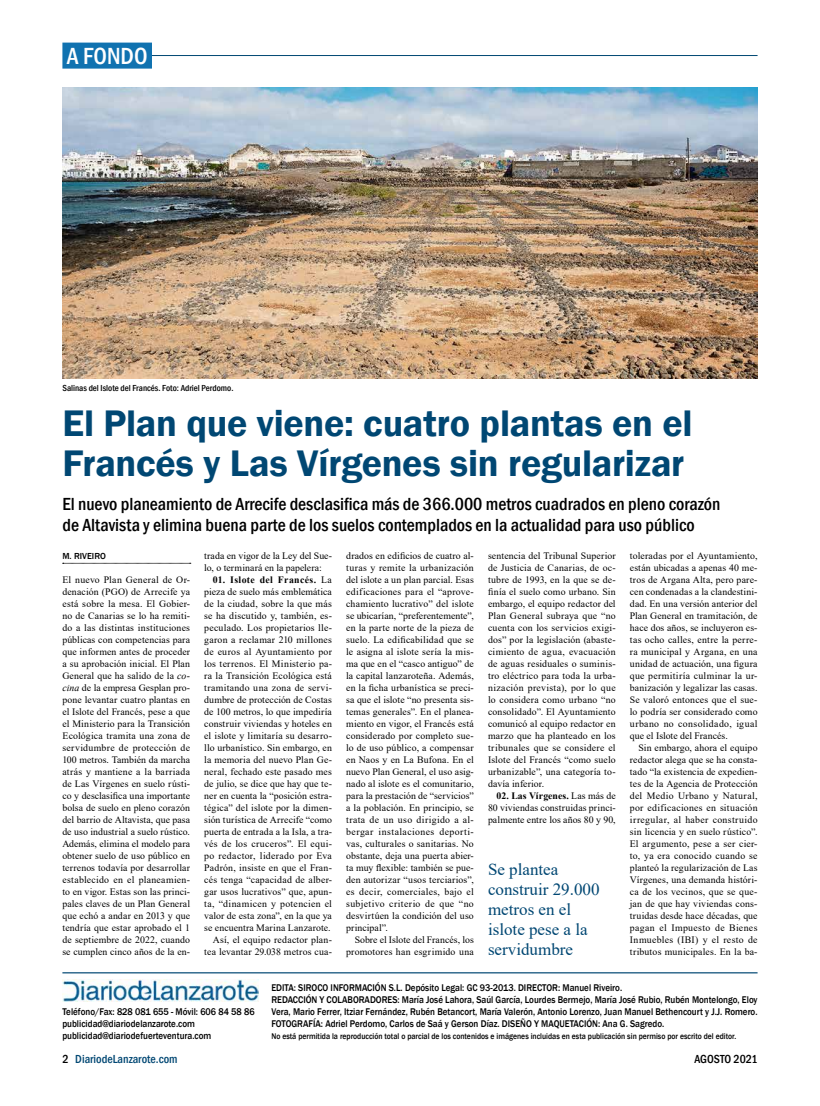
<style>
.page{position:relative;width:820px;height:1106px;background:#fff}
.page>*{position:absolute;margin:0;border:0;box-sizing:border-box;transform-origin:0 0}
.t1{font:600 38px/40px "Franklin Gothic";letter-spacing:-.005em;color:#004773}
.t2{font:500 condensed 24px "Franklin Gothic";color:#fff}
.t3{font:500 condensed 18px/21px "Franklin Gothic";color:#000}
.t4{font:17px/20px "Times New Roman";color:#004773}
.t5{font:500 condensed 12px "Franklin Gothic";color:#004773}
.t6{font:500 condensed 12px "Franklin Gothic";color:#000}
.t7{font:500 10px/12px "Franklin Gothic";color:#000;scale:.9 1}
.t8{font:9.8px/12px "Times New Roman";letter-spacing:.015em;color:#000;text-align:justify}
.t9{font:500 condensed 9px "Franklin Gothic";color:#000}
.t10{font:500 9px "Franklin Gothic";color:#000}
.t11{font:500 8.5px "Franklin Gothic";color:#000;scale:.9 1}
.s1{font-weight:700}
.s2{font-style:italic}
.s3{color:#000}
</style>
<div class="page">
<hr style="left:126px;top:55px;width:631px;height:1px;background:#004773">
<hr style="left:62px;top:972px;width:695px;height:1px;background:#004773">
<img style="left:62px;top:979px;width:196px;height:22px">
<div style="left:62px;top:43px;width:90px;height:26px;background:#1072b0"></div>
<svg style="left:63px;top:563px;width:128px;height:1px"></svg>
<img style="left:62px;top:87px;width:695px;height:291px">
<h2 class="t2" style="left:67px;top:40px;width:82px">A FONDO</h2>
<p class="t9" style="left:62px;top:382px;width:172px">Salinas del Islote del Francés. Foto: Adriel Perdomo.</p>
<h1 class="t1" style="left:62px;top:404px;width:631px">El Plan que viene: cuatro plantas en el<br>Francés y Las Vírgenes sin regularizar</h1>
<h3 class="t3" style="left:62px;top:493px;width:659px">El nuevo planeamiento de Arrecife desclasifica más de 366.000 metros cuadrados en pleno corazón de Altavista y elimina buena parte de los suelos contemplados en la actualidad para uso público</h3>
<p class="t10" style="left:62px;top:550px;width:45px">M. RIVEIRO</p>
<p class="t8" style="left:204px;top:549px;width:129px">trada en vigor de la Ley del Sue&shy;lo, o terminará en la papelera:</p>
<p class="t8" style="left:204px;top:573px;width:129px;text-align:right"><span class="s1">01. Islote del Francés.</span> La pieza de suelo más emblemática de la ciudad, sobre la que más se ha discutido y, también, es&shy;peculado. Los propietarios lle&shy;garon a reclamar 210 millones de euros al Ayuntamiento por los terrenos. El Ministerio pa&shy;ra la Transición Ecológica está tramitando una zona de servi&shy;dumbre de protección de Costas de 100 metros, lo que impediría construir viviendas y hoteles en el islote y limitaría su desarro&shy;llo urbanístico. Sin embargo, en la memoria del nuevo Plan Ge&shy;neral, fechado este pasado mes de julio, se dice que hay que te&shy;ner en cuenta la “posición estra&shy;tégica” del islote por la dimen&shy;sión turística de Arrecife “como puerta de entrada a la Isla, a tra&shy;vés de los cruceros”. El equi&shy;po redactor, liderado por Eva<br>Padrón, insiste en que el Fran&shy;cés tenga “capacidad de alber&shy;gar usos lucrativos” que, apun&shy;ta, “dinamicen y potencien el valor de esta zona”, en la que ya se encuentra Marina Lanzarote.<br>Así, el equipo redactor plan&shy;tea levantar 29.038 metros cua-</p>
<p class="t8" style="left:346px;top:549px;width:129px">drados en edificios de cuatro al&shy;turas y remite la urbanización del islote a un plan parcial. Esas edificaciones para el “aprove&shy;chamiento lucrativo” del islote se ubicarían, “preferentemente”, en la parte norte de la pieza de suelo. La edificabilidad que se le asigna al islote sería la mis&shy;ma que en el “casco antiguo” de la capital lanzaroteña. Además, en la ficha urbanística se preci&shy;sa que el islote “no presenta sis&shy;temas generales”. En el planea&shy;miento en vigor, el Francés está considerado por completo sue&shy;lo de uso público, a compensar en Naos y en La Bufona. En el nuevo Plan General, el uso asig&shy;nado al islote es el comunitario, para la prestación de “servicios” a la población. En principio, se trata de un uso dirigido a al&shy;bergar instalaciones deporti&shy;vas, culturales o sanitarias. No obstante, deja una puerta abier&shy;ta muy flexible: también se pue&shy;den autorizar “usos terciarios”, es decir, comerciales, bajo el subjetivo criterio de que “no desvirtúen la condición del uso principal”.</p>
<p class="t8" style="left:346px;top:933px;width:129px;text-align:right">Sobre el Islote del Francés, los promotores han esgrimido una</p>
<p class="t8" style="left:488px;top:549px;width:129px">sentencia del Tribunal Superior de Justicia de Canarias, de oc&shy;tubre de 1993, en la que se de&shy;finía el suelo como urbano. Sin embargo, el equipo redactor del Plan General subraya que “no cuenta con los servicios exigi&shy;dos” por la legislación (abaste&shy;cimiento de agua, evacuación de aguas residuales o suminis&shy;tro eléctrico para toda la urba&shy;nización prevista), por lo que lo considera como urbano “no consolidado”. El Ayuntamiento comunicó al equipo redactor en marzo que ha planteado en los tribunales que se considere el Islote del Francés “como suelo urbanizable”, una categoría to&shy;davía inferior.</p>
<p class="t8" style="left:488px;top:789px;width:129px;text-indent:9px"><span class="s1">02. Las Vírgenes.</span> Las más de 80 viviendas construidas princi&shy;palmente entre los años 80 y 90,</p>
<p class="t8" style="left:629px;top:549px;width:129px">toleradas por el Ayuntamiento, están ubicadas a apenas 40 me&shy;tros de Argana Alta, pero pare&shy;cen condenadas a la clandestini&shy;dad. En una versión anterior del Plan General en tramitación, de hace dos años, se incluyeron es&shy;tas ocho calles, entre la perre&shy;ra municipal y Argana, en una unidad de actuación, una figura que permitiría culminar la ur&shy;banización y legalizar las casas.<br>Se valoró entonces que el sue&shy;lo podría ser considerado como urbano no consolidado, igual que el Islote del Francés.</p>
<p class="t8" style="left:629px;top:741px;width:129px;text-indent:9px">Sin embargo, ahora el equipo redactor alega que se ha consta&shy;tado “la existencia de expedien&shy;tes de la Agencia de Protección del Medio Urbano y Natural, por edificaciones en situación irregular, al haber construido sin licencia y en suelo rústico”.<br>El argumento, pese a ser cier&shy;to, ya era conocido cuando se planteó la regularización de Las Vírgenes, una demanda históri&shy;ca de los vecinos, que se que&shy;jan de que hay viviendas cons&shy;truidas desde hace décadas, que pagan el Impuesto de Bienes Inmuebles (IBI) y el resto de tributos municipales. En la ba-</p>
<p class="t8" style="left:62px;top:573px;width:129px">El nuevo Plan General de Or&shy;denación (PGO) de Arrecife ya está sobre la mesa. El Gobier&shy;no de Canarias se lo ha remiti&shy;do a las distintas instituciones públicas con competencias para que informen antes de proceder a su aprobación inicial. El Plan General que ha salido de la <span class="s2">co&shy;cina</span> de la empresa Gesplan pro&shy;pone levantar cuatro plantas en el Islote del Francés, pese a que el Ministerio para la Transición Ecológica tramita una zona de servidumbre de protección de 100 metros. También da marcha atrás y mantiene a la barriada de Las Vírgenes en suelo rústi&shy;co y desclasifica una importante bolsa de suelo en pleno corazón del barrio de Altavista, que pasa de uso industrial a suelo rústico.<br>Además, elimina el modelo para obtener suelo de uso público en terrenos todavía por desarrollar establecido en el planeamien&shy;to en vigor. Estas son las princi&shy;pales claves de un Plan General que echó a andar en 2013 y que tendría que estar aprobado el 1 de septiembre de 2022, cuando se cumplen cinco años de la en-</p>
<h3 class="t4" style="left:488px;top:858px;width:113px">Se plantea construir 29.000 metros en el islote pese a la servidumbre</h3>
<p class="t7" style="left:62px;top:1005px;width:215px">Teléfono/Fax: 828 081 655 - Móvil: 606 84 58 86 publicidad@diariodelanzarote.com publicidad@diariodefuerteventura.com</p>
<p class="t7" style="left:271px;top:981px;width:541px">EDITA: SIROCO INFORMACIÓN S.L. Depósito Legal: GC 93-2013. DIRECTOR: Manuel Riveiro.<br>REDACCIÓN Y COLABORADORES: María José Lahora, Saúl García, Lourdes Bermejo, María José Rubio, Rubén Montelongo, Eloy Vera, Mario Ferrer, Itziar Fernández, Rubén Betancort, María Valerón, Antonio Lorenzo, Juan Manuel Bethencourt y J.J. Romero.<br>FOTOGRAFÍA: Adriel Perdomo, Carlos de Saá y Gerson Díaz. DISEÑO Y MAQUETACIÓN: Ana G. Sagredo.</p>
<p class="t11" style="left:271px;top:1030px;width:517px">No está permitida la reproducción total o parcial de los contenidos e imágenes incluidas en esta publicación sin permiso por escrito del editor.</p>
<p class="t5" style="left:62px;top:1050px;width:117px"><span class="s3">2</span> DiariodeLanzarote.com</p>
<p class="t6" style="left:694px;top:1050px;width:65px">AGOSTO 2021</p>
</div>
